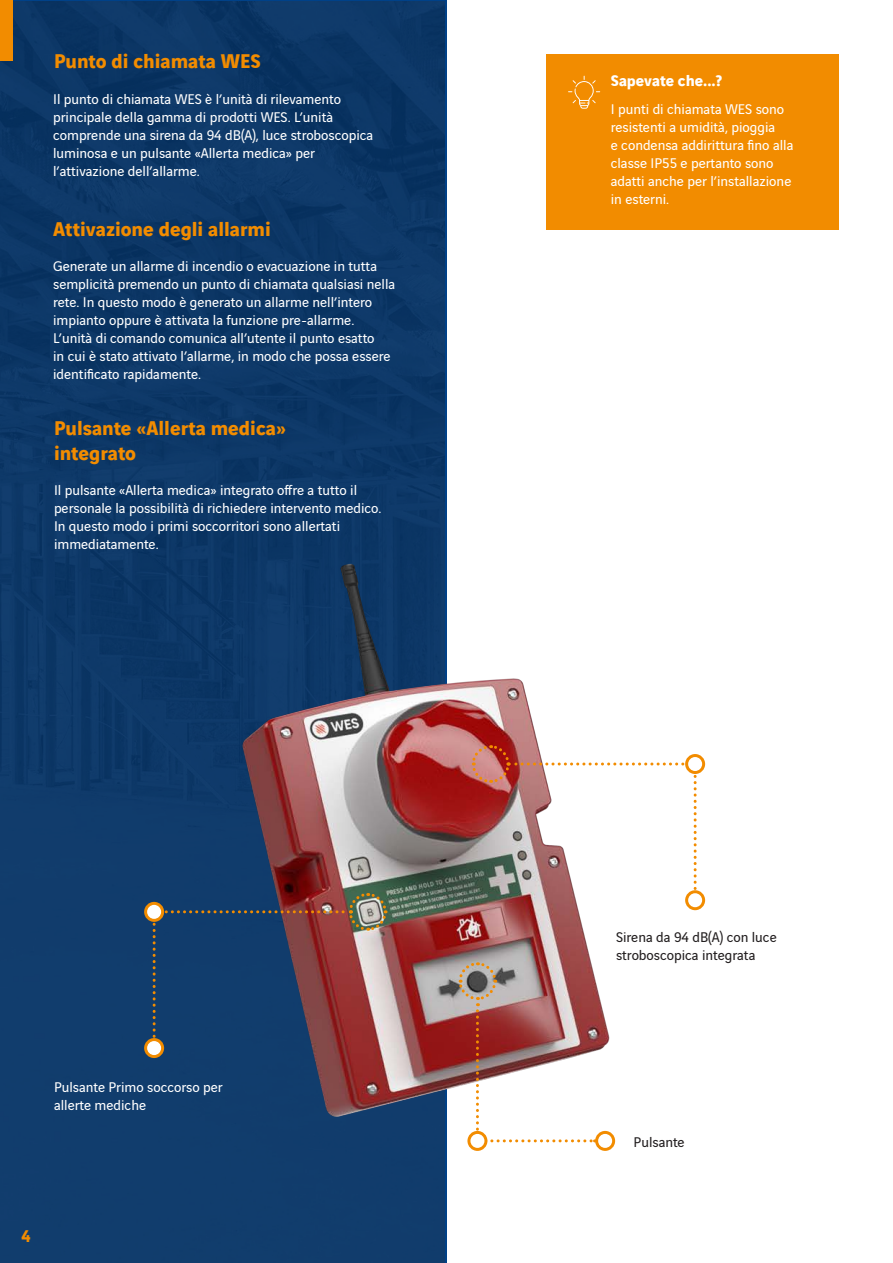
<style>
.page{position:relative;width:893px;height:1263px;background:#fff}
.page>*{position:absolute;margin:0;border:0;box-sizing:border-box;transform-origin:0 0}
.t1{font:700 21px/25.2px "Vinci Sans";color:#f28c00}
.t2{font:700 18px "Vinci Sans";color:#f28c00}
.t3{font:700 16.5px "Vinci Sans";color:#fff}
.Body{font:15px/18px "Vinci Sans";color:#fff}
.t4{font:15px/18px "Vinci Sans";color:#231f20}
</style>
<div class="page">
<img style="left:0;top:1px;width:444px;height:1262px">
<div style="left:0;top:0;width:13px;height:60px;background:#f28c00"></div>
<img style="left:53px;top:108px;width:653px;height:1154px">
<svg style="left:153px;top:891px;width:235px;height:156px;background:#494963"></svg>
<svg style="left:144px;top:902px;width:20px;height:20px"></svg>
<div style="left:147px;top:905px;width:14px;height:14px;background:#fff;border-radius:50%"></div>
<svg style="left:144px;top:1038px;width:20px;height:20px"></svg>
<div style="left:147px;top:1041px;width:14px;height:14px;background:#fff;border-radius:50%"></div>
<svg style="left:470px;top:743px;width:227px;height:156px"></svg>
<svg style="left:685px;top:754px;width:20px;height:20px"></svg>
<div style="left:688px;top:757px;width:14px;height:14px;background:#fff;border-radius:50%"></div>
<svg style="left:685px;top:890px;width:20px;height:20px"></svg>
<div style="left:688px;top:893px;width:14px;height:14px;background:#fff;border-radius:50%"></div>
<svg style="left:457px;top:961px;width:138px;height:181px"></svg>
<svg style="left:595px;top:1131px;width:20px;height:20px"></svg>
<div style="left:598px;top:1134px;width:14px;height:14px;background:#fff;border-radius:50%"></div>
<svg style="left:467px;top:1131px;width:20px;height:20px"></svg>
<div style="left:470px;top:1134px;width:14px;height:14px;background:#fff;border-radius:50%"></div>
<div style="left:547px;top:54px;width:292px;height:176px;background:#f28c00"></div>
<svg style="left:568px;top:76px;width:32px;height:33px"></svg>
<h2 class="t1" style="left:54px;top:46px;width:208px">Punto di chiamata WES</h2>
<p class="Body" style="left:53px;top:89px;width:322px">Il punto di chiamata WES è l’unità di rilevamento principale della gamma di prodotti WES. L’unità comprende una sirena da 94 dB(A), luce stroboscopica luminosa e un pulsante «Allerta medica» per l’attivazione dell’allarme.</p>
<h2 class="t1" style="left:53px;top:214px;width:219px">Attivazione degli allarmi</h2>
<p class="Body" style="left:53px;top:256px;width:344px">Generate un allarme di incendio o evacuazione in tutta semplicità premendo un punto di chiamata qualsiasi nella rete. In questo modo è generato un allarme nell’intero impianto oppure è attivata la funzione pre-allarme.<br>L’unità di comando comunica all’utente il punto esatto<br>in cui è stato attivato l’allarme, in modo che possa essere identificato rapidamente.</p>
<h2 class="t1" style="left:54px;top:413px;width:234px">Pulsante «Allerta medica» integrato</h2>
<p class="Body" style="left:54px;top:480px;width:329px">Il pulsante «Allerta medica» integrato offre a tutto il personale la possibilità di richiedere intervento medico.<br>In questo modo i primi soccorritori sono allertati immediatamente.</p>
<p class="Body" style="left:54px;top:1076px;width:170px">Pulsante Primo soccorso per allerte mediche</p>
<p class="t2" style="left:22px;top:1222px;width:10px">4</p>
<p class="t3" style="left:611px;top:68px;width:113px">Sapevate che...?</p>
<p class="Body" style="left:611px;top:99px;width:184px">I punti di chiamata WES sono resistenti a umidità, pioggia<br>e condensa addirittura fino alla classe IP55 e pertanto sono adatti anche per l’installazione in esterni.</p>
<p class="t4" style="left:616px;top:926px;width:162px">Sirena da 94 dB(A) con luce stroboscopica integrata</p>
<p class="t4" style="left:634px;top:1132px;width:53px">Pulsante</p>
</div>
